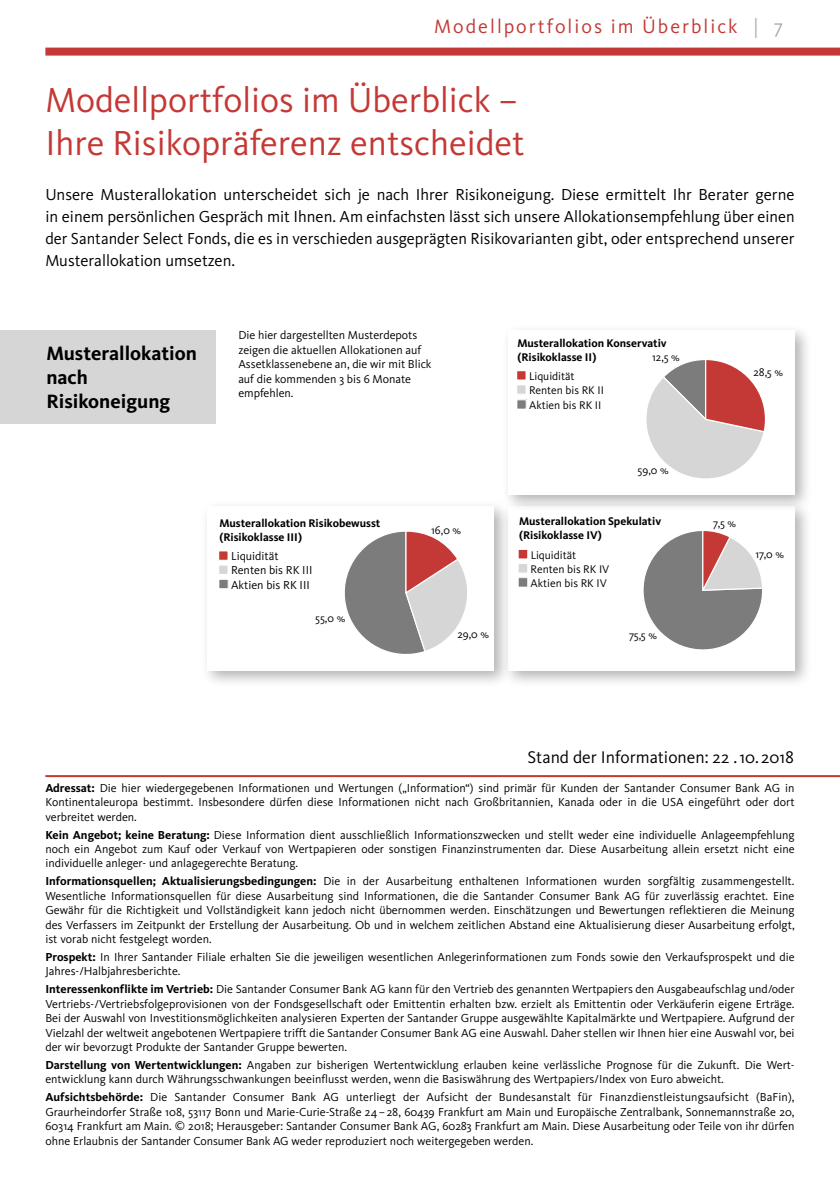
<style>
.page{position:relative;width:840px;height:1191px;background:#fff}
.page>*{position:absolute;margin:0;border:0;box-sizing:border-box;transform-origin:0 0}
.t1{font:36px "Kievit";color:#c43835}
.t2{font:700 20px/24px "Kievit OT";color:#000}
.t3{font:20px "Kievit";letter-spacing:.1em;color:#c43835}
.t4{font:17.6px "Kievit";color:#000}
.Overline__Vortext{font:16.4px/22px "Kievit";color:#000;text-align:justify}
.t5{font:12px/14.4px "Kievit";color:#000;text-align:justify}
.t6{font:700 11.6px/14px "Kievit OT";color:#000}
.t7{font:11.6px "Kievit";color:#000}
.s1{color:#aaa}
.s2{font-family:"Kievit OT";font-weight:700}
</style>
<div class="page">
<hr style="left:45px;top:775px;width:794px;height:2px;background:#c43835">
<div style="left:45px;top:48px;width:794px;height:8px;background:#c43835"></div>
<img style="left:238px;top:775px;width:255px;height:3px">
<img style="left:524px;top:775px;width:255px;height:3px">
<div style="left:501px;top:499px;width:310px;height:190px;background:#000;opacity:.3"></div>
<div style="left:507px;top:506px;width:287px;height:164px;background:#fff"></div>
<div style="left:518px;top:563px;width:9px;height:10px;background:#d6d6d6"></div>
<div style="left:517px;top:563px;width:11px;height:10px;border:1px solid #fff"></div>
<div style="left:518px;top:549px;width:9px;height:10px;background:#c43835"></div>
<div style="left:517px;top:549px;width:11px;height:10px;border:1px solid #fff"></div>
<div style="left:518px;top:577px;width:9px;height:10px;background:#7c7c7c"></div>
<div style="left:517px;top:577px;width:10px;height:10px;border:1px solid #fff"></div>
<svg style="left:643px;top:531px;width:119px;height:119px"></svg>
<div style="left:501px;top:323px;width:310px;height:190px;background:#000;opacity:.3"></div>
<div style="left:507px;top:330px;width:287px;height:165px;background:#fff"></div>
<div style="left:516px;top:400px;width:10px;height:9px;background:#7c7c7c"></div>
<div style="left:516px;top:399px;width:10px;height:11px;border:1px solid #fff"></div>
<div style="left:516px;top:385px;width:10px;height:9px;background:#d6d6d6"></div>
<div style="left:515px;top:384px;width:11px;height:11px;border:1px solid #fff"></div>
<div style="left:516px;top:370px;width:10px;height:10px;background:#c43835"></div>
<div style="left:515px;top:370px;width:11px;height:11px;border:1px solid #fff"></div>
<svg style="left:646px;top:360px;width:119px;height:119px"></svg>
<div style="left:200px;top:499px;width:311px;height:190px;background:#000;opacity:.3"></div>
<div style="left:207px;top:506px;width:286px;height:164px;background:#fff"></div>
<div style="left:219px;top:579px;width:9px;height:10px;background:#7c7c7c"></div>
<div style="left:218px;top:578px;width:11px;height:11px;border:1px solid #fff"></div>
<div style="left:218px;top:565px;width:10px;height:9px;background:#d6d6d6"></div>
<div style="left:218px;top:564px;width:11px;height:11px;border:1px solid #fff"></div>
<div style="left:218px;top:551px;width:10px;height:9px;background:#c43835"></div>
<div style="left:218px;top:550px;width:10px;height:11px;border:1px solid #fff"></div>
<svg style="left:344px;top:531px;width:123px;height:123px"></svg>
<div style="left:0;top:330px;width:215px;height:94px;background:#d6d6d6"></div>
<p class="t3" style="left:434px;top:16px;width:350px">Modellportfolios im Überblick <span class="s1">| 7</span></p>
<p class="t1" style="left:45px;top:80px;width:473px">Modellportfolios im Überblick –</p>
<p class="t1" style="left:45px;top:123px;width:480px">Ihre Risikopräferenz entscheidet</p>
<p class="Overline__Vortext" style="left:45px;top:183px;width:750px">Unsere Musterallokation unterscheidet sich je nach Ihrer Risikoneigung. Diese ermittelt Ihr Berater gerne in einem persönlichen Gespräch mit Ihnen. Am einfachsten lässt sich unsere Allokationsempfehlung über einen der Santander Select Fonds, die es in verschieden ausgeprägten Risikovarianten gibt, oder entsprechend unserer Musterallokation umsetzen.</p>
<p class="t2" style="left:46px;top:342px;width:152px">Musterallokation nach<br>Risikoneigung</p>
<p class="t5" style="left:238px;top:328px;width:194px;text-align:left">Die hier dargestellten Musterdepots zeigen die aktuellen Allokationen auf<br>Assetklassenebene an, die wir mit Blick auf die kommenden 3 bis 6 Monate empfehlen.</p>
<p class="t6" style="left:219px;top:516px;width:162px">Musterallokation Risikobewusst (Risikoklasse III)</p>
<p class="t7" style="left:431px;top:523px;width:31px">16,0 %</p>
<p class="t5" style="left:231px;top:549px;width:49px">Liquidität</p>
<p class="t5" style="left:231px;top:563px;width:83px">Renten bis RK III</p>
<p class="t5" style="left:231px;top:577px;width:80px">Aktien bis RK III</p>
<p class="t7" style="left:315px;top:612px;width:31px">55,0 %</p>
<p class="t7" style="left:457px;top:628px;width:33px">29,0 %</p>
<p class="t6" style="left:517px;top:336px;width:151px">Musterallokation Konservativ (Risikoklasse II)</p>
<p class="t7" style="left:651px;top:350px;width:29px">12,5 %</p>
<p class="t7" style="left:529px;top:369px;width:47px">Liquidität</p>
<p class="t7" style="left:529px;top:383px;width:76px">Renten bis RK II</p>
<p class="t7" style="left:529px;top:399px;width:74px">Aktien bis RK II</p>
<p class="t7" style="left:637px;top:463px;width:33px">59,0 %</p>
<p class="t6" style="left:518px;top:514px;width:144px">Musterallokation Spekulativ (Risikoklasse IV)</p>
<p class="t7" style="left:530px;top:548px;width:47px">Liquidität</p>
<p class="t7" style="left:530px;top:562px;width:80px">Renten bis RK IV</p>
<p class="t7" style="left:530px;top:576px;width:78px">Aktien bis RK IV</p>
<p class="t7" style="left:628px;top:628px;width:29px">75,5 %</p>
<p class="t7" style="left:753px;top:366px;width:31px">28,5 %</p>
<p class="t7" style="left:713px;top:516px;width:24px">7,5 %</p>
<p class="t7" style="left:755px;top:547px;width:30px">17,0 %</p>
<p class="t4" style="left:527px;top:747px;width:268px">Stand der Informationen: 22 .10. 2018</p>
<p class="t5" style="left:45px;top:780px;width:750px"><span class="s2">Adressat:</span> Die hier wiedergegebenen Informationen und Wertungen („Information“) sind primär für Kunden der Santander Consumer Bank AG in Kontinentaleuropa bestimmt. Insbesondere dürfen diese Informationen nicht nach Großbritannien, Kanada oder in die USA eingeführt oder dort verbreitet werden.</p>
<p class="t5" style="left:45px;top:827px;width:750px"><span class="s2">Kein Angebot; keine Beratung:</span> Diese Information dient ausschließlich Informationszwecken und stellt weder eine individuelle Anlageempfehlung noch ein Angebot zum Kauf oder Verkauf von Wertpapieren oder sonstigen Finanzinstrumenten dar. Diese Ausarbeitung allein ersetzt nicht eine individuelle anleger- und anlagegerechte Beratung.</p>
<p class="t5" style="left:45px;top:874px;width:750px"><span class="s2">Informationsquellen; Aktualisierungsbedingungen:</span> Die in der Ausarbeitung enthaltenen Informationen wurden sorgfältig zusammengestellt.<br>Wesentliche Informationsquellen für diese Ausarbeitung sind Informationen, die die Santander Consumer Bank AG für zuverlässig erachtet. Eine Gewähr für die Richtigkeit und Vollständigkeit kann jedoch nicht übernommen werden. Einschätzungen und Bewertungen reflektieren die Meinung des Verfassers im Zeitpunkt der Erstellung der Ausarbeitung. Ob und in welchem zeitlichen Abstand eine Aktualisierung dieser Ausarbeitung erfolgt, ist vorab nicht festgelegt worden.</p>
<p class="t5" style="left:45px;top:950px;width:750px"><span class="s2">Prospekt:</span> In Ihrer Santander Filiale erhalten Sie die jeweiligen wesentlichen Anlegerinformationen zum Fonds sowie den Verkaufsprospekt und die<br>Jahres-/Halbjahresberichte.</p>
<p class="t5" style="left:45px;top:982px;width:750px"><span class="s2">Interessenkonflikte im Vertrieb:</span> Die Santander Consumer Bank AG kann für den Vertrieb des genannten Wertpapiers den Ausgabeaufschlag und/oder Vertriebs-/Vertriebsfolgeprovisionen von der Fondsgesellschaft oder Emittentin erhalten bzw. erzielt als Emittentin oder Verkäuferin eigene Erträge.<br>Bei der Auswahl von Investitionsmöglichkeiten analysieren Experten der Santander Gruppe ausgewählte Kapitalmärkte und Wertpapiere. Aufgrund der Vielzahl der weltweit angebotenen Wertpapiere trifft die Santander Consumer Bank AG eine Auswahl. Daher stellen wir Ihnen hier eine Auswahl vor, bei der wir bevorzugt Produkte der Santander Gruppe bewerten.</p>
<p class="t5" style="left:45px;top:1058px;width:750px"><span class="s2">Darstellung von Wertentwicklungen:</span> Angaben zur bisherigen Wertentwicklung erlauben keine verlässliche Prognose für die Zukunft. Die Wert&shy;entwicklung kann durch Währungsschwankungen beeinflusst werden, wenn die Basiswährung des Wertpapiers/Index von Euro abweicht.</p>
<p class="t5" style="left:45px;top:1090px;width:750px"><span class="s2">Aufsichtsbehörde:</span> Die Santander Consumer Bank AG unterliegt der Aufsicht der Bundesanstalt für Finanzdienstleistungsaufsicht (BaFin), Graurheindorfer Straße 108, 53117 Bonn und Marie-Curie-Straße 24–28, 60439 Frankfurt am Main und Europäische Zentralbank, Sonnemannstraße 20, 60314 Frankfurt am Main. © 2018; Herausgeber: Santander Consumer Bank AG, 60283 Frankfurt am Main. Diese Ausarbeitung oder Teile von ihr dürfen ohne Erlaubnis der Santander Consumer Bank AG weder reproduziert noch weitergegeben werden.</p>
</div>
